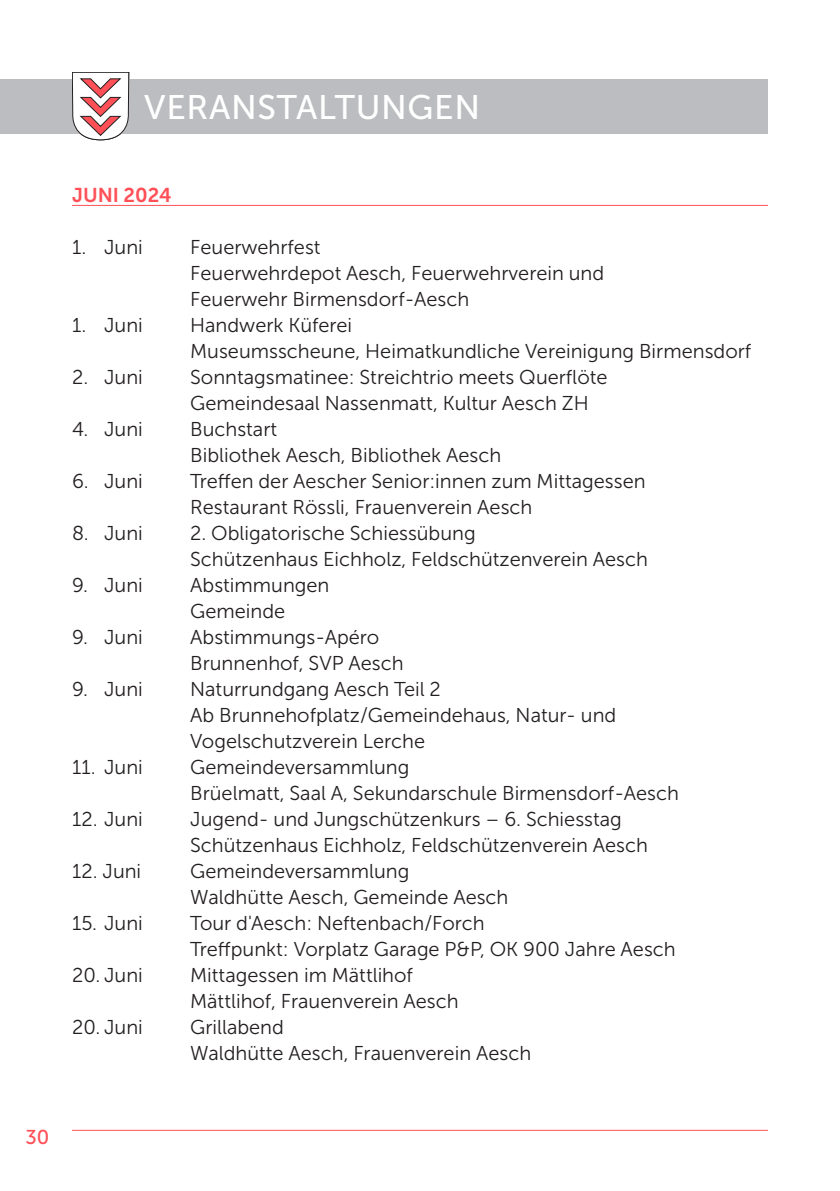
<style>
.page{position:relative;width:840px;height:1191px;background:#fff}
.page>*{position:absolute;margin:0;border:0;box-sizing:border-box;transform-origin:0 0}
.t1{font:34px "Museo Sans 500";letter-spacing:.02em;color:#fff}
.t2{font:20px/26px "Museo Sans 300";color:#231f20}
.t3{font:20px "Museo Sans 700";color:#ff5057}
.t4{font:20px "Museo Sans 500";color:#ff5057}
</style>
<div class="page">
<hr style="left:72px;top:1129px;width:695px;height:1px;background:#ff5057">
<div style="left:0;top:79px;width:767px;height:54px;background:#bcbdc0"></div>
<svg style="left:72px;top:72px;width:57px;height:68px"></svg>
<hr style="left:72px;top:205px;width:695px;height:1px;background:#ff5057">
<h1 class="t1" style="left:144px;top:88px;width:337px">VERANSTALTUNGEN</h1>
<p class="t3" style="left:72px;top:184px;width:101px">JUNI 2024</p>
<p class="t2" style="left:72px;top:234px;width:72px">1. Juni</p>
<p class="t2" style="left:190px;top:234px;width:415px">Feuerwehrfest<br>Feuerwehrdepot Aesch, Feuerwehrverein und<br>Feuerwehr Birmensdorf-Aesch</p>
<p class="t2" style="left:72px;top:312px;width:72px">1. Juni</p>
<p class="t2" style="left:190px;top:312px;width:562px">Handwerk Küferei<br>Museumsscheune, Heimatkundliche Vereinigung Birmensdorf</p>
<p class="t2" style="left:72px;top:364px;width:72px">2. Juni</p>
<p class="t2" style="left:190px;top:364px;width:418px">Sonntagsmatinee: Streichtrio meets Querflöte<br>Gemeindesaal Nassenmatt, Kultur Aesch ZH</p>
<p class="t2" style="left:72px;top:416px;width:72px">4. Juni</p>
<p class="t2" style="left:190px;top:416px;width:312px">Buchstart<br>Bibliothek Aesch, Bibliothek Aesch</p>
<p class="t2" style="left:72px;top:468px;width:72px">6. Juni</p>
<p class="t2" style="left:190px;top:468px;width:456px">Treffen der Aescher Senior:innen zum Mittagessen<br>Restaurant Rössli, Frauenverein Aesch</p>
<p class="t2" style="left:72px;top:520px;width:72px">8. Juni</p>
<p class="t2" style="left:190px;top:520px;width:459px">2. Obligatorische Schiessübung<br>Schützenhaus Eichholz, Feldschützenverein Aesch</p>
<p class="t2" style="left:72px;top:572px;width:72px">9. Juni</p>
<p class="t2" style="left:190px;top:572px;width:141px">Abstimmungen<br>Gemeinde</p>
<p class="t2" style="left:72px;top:624px;width:72px">9. Juni</p>
<p class="t2" style="left:190px;top:624px;width:215px">Abstimmungs-Apéro<br>Brunnenhof, SVP Aesch</p>
<p class="t2" style="left:72px;top:676px;width:72px">9. Juni</p>
<p class="t2" style="left:190px;top:676px;width:427px">Naturrundgang Aesch Teil 2<br>Ab Brunnehofplatz/Gemeindehaus, Natur- und<br>Vogelschutzverein Lerche</p>
<p class="t2" style="left:72px;top:754px;width:72px">11. Juni</p>
<p class="t2" style="left:190px;top:754px;width:490px">Gemeindeversammlung<br>Brüelmatt, Saal A, Sekundarschule Birmensdorf-Aesch</p>
<p class="t2" style="left:72px;top:806px;width:72px">12. Juni</p>
<p class="t2" style="left:190px;top:806px;width:459px">Jugend- und Jungschützenkurs – 6. Schiesstag<br>Schützenhaus Eichholz, Feldschützenverein Aesch</p>
<p class="t2" style="left:72px;top:858px;width:71px">12. Juni</p>
<p class="t2" style="left:190px;top:858px;width:319px">Gemeindeversammlung<br>Waldhütte Aesch, Gemeinde Aesch</p>
<p class="t2" style="left:72px;top:910px;width:72px">15. Juni</p>
<p class="t2" style="left:190px;top:910px;width:486px">Tour d'Aesch: Neftenbach/Forch<br>Treffpunkt: Vorplatz Garage P&amp;P, OK 900 Jahre Aesch</p>
<p class="t2" style="left:72px;top:962px;width:72px">20. Juni</p>
<p class="t2" style="left:190px;top:962px;width:270px">Mittagessen im Mättlihof<br>Mättlihof, Frauenverein Aesch</p>
<p class="t2" style="left:72px;top:1014px;width:72px">20. Juni</p>
<p class="t2" style="left:190px;top:1014px;width:342px">Grillabend<br>Waldhütte Aesch, Frauenverein Aesch</p>
<p class="t4" style="left:26px;top:1126px;width:25px">30</p>
</div>
